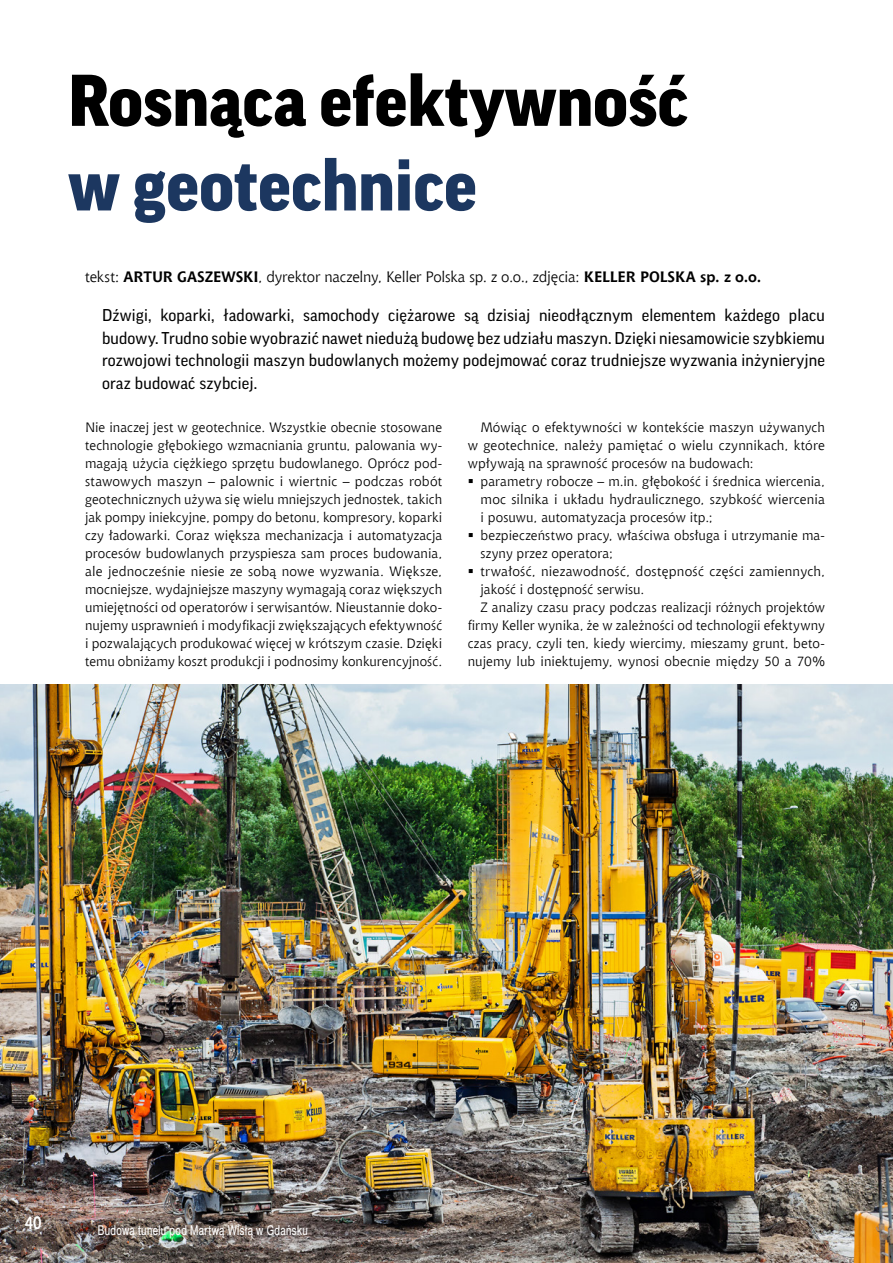
<style>
.page{position:relative;width:893px;height:1263px;background:#fff}
.page>*{position:absolute;margin:0;border:0;box-sizing:border-box;transform-origin:0 0}
.t1{font:900 70.5px "Good Pro";color:#000}
.t2{font:900 70.5px "Good Pro";color:#1c3760}
.t3{font:700 18px "Aerton Cnd EFN";color:#fff}
.t4{font:16.5px/22.5px "Good Pro";letter-spacing:.01em;color:#000;text-align:justify}
.t5{font:15px "Chianti EU";letter-spacing:-.015em;color:#000}
.t6{font:13.5px/18px "Chianti EU";letter-spacing:.01em;color:#000;text-align:justify}
.t7{font:13.5px "Switzer Cnd EFN";letter-spacing:.03em;color:#fff;scale:.9 1}
.s1{font-weight:700}
</style>
<div class="page">
<img style="left:0;top:684px;width:893px;height:579px">
<h1 class="t1" style="left:68px;top:61px;width:622px">Rosnąca efektywność</h1>
<h1 class="t2" style="left:68px;top:146px;width:410px">w geotechnice</h1>
<p class="t5" style="left:85px;top:267px;width:678px">tekst: <span class="s1">ARTUR GASZEWSKI</span>, dyrektor naczelny, Keller Polska sp. z o.o., zdjęcia: <span class="s1">KELLER POLSKA sp. z o.o.</span></p>
<p class="t4" style="left:102px;top:304px;width:724px">Dźwigi, koparki, ładowarki, samochody ciężarowe są dzisiaj nieodłącznym elementem każdego placu budowy. Trudno sobie wyobrazić nawet niedużą budowę bez udziału maszyn. Dzięki niesamowicie szybkiemu rozwojowi technologii maszyn budowlanych możemy podejmować coraz trudniejsze wyzwania inżynieryjne oraz budować szybciej.</p>
<p class="t6" style="left:85px;top:418px;width:359px">Nie inaczej jest w geotechnice. Wszystkie obecnie stosowane technologie głębokiego wzmacniania gruntu, palowania wy&shy;magają użycia ciężkiego sprzętu budowlanego. Oprócz pod&shy;stawowych maszyn – palownic i wiertnic – podczas robót geotechnicznych używa się wielu mniejszych jednostek, takich jak pompy iniekcyjne, pompy do betonu, kompresory, koparki czy ładowarki. Coraz większa mechanizacja i automatyzacja procesów budowlanych przyspiesza sam proces budowania, ale jednocześnie niesie ze sobą nowe wyzwania. Większe, mocniejsze, wydajniejsze maszyny wymagają coraz większych umiejętności od operatorów i serwisantów. Nieustannie doko&shy;nujemy usprawnień i modyfikacji zwiększających efektywność i pozwalających produkować więcej w krótszym czasie. Dzięki temu obniżamy koszt produkcji i podnosimy konkurencyjność.</p>
<p class="t6" style="left:468px;top:418px;width:359px;text-indent:13px">Mówiąc o efektywności w kontekście maszyn używanych w geotechnice, należy pamiętać o wielu czynnikach, które wpływają na sprawność procesów na budowach:</p>
<p class="t6" style="left:480px;top:472px;width:346px">parametry robocze – m.in. głębokość i średnica wiercenia,</p>
<p class="t6" style="left:480px;top:490px;width:346px">moc silnika i układu hydraulicznego, szybkość wiercenia</p>
<p class="t6" style="left:480px;top:508px;width:234px">i posuwu, automatyzacja procesów itp.;</p>
<p class="t6" style="left:480px;top:526px;width:346px">bezpieczeństwo pracy, właściwa obsługa i utrzymanie ma-</p>
<p class="t6" style="left:480px;top:544px;width:134px">szyny przez operatora;</p>
<p class="t6" style="left:480px;top:562px;width:346px">trwałość, niezawodność, dostępność części zamiennych,</p>
<p class="t6" style="left:480px;top:580px;width:165px">jakość i dostępność serwisu.</p>
<p class="t6" style="left:480px;top:598px;width:346px">Z analizy czasu pracy podczas realizacji różnych projektów</p>
<p class="t6" style="left:468px;top:616px;width:359px">firmy Keller wynika, że w zależności od technologii efektywny</p>
<p class="t6" style="left:468px;top:634px;width:359px">czas pracy, czyli ten, kiedy wiercimy, mieszamy grunt, beto-</p>
<p class="t6" style="left:468px;top:652px;width:359px">nujemy lub iniektujemy, wynosi obecnie między 50 a 70%</p>
<h2 class="t3" style="left:25px;top:1212px;width:18px">40</h2>
<p class="t7" style="left:98px;top:1222px;width:235px">Budowa tunelu pod Martwą Wisłą w Gdańsku</p>
</div>
